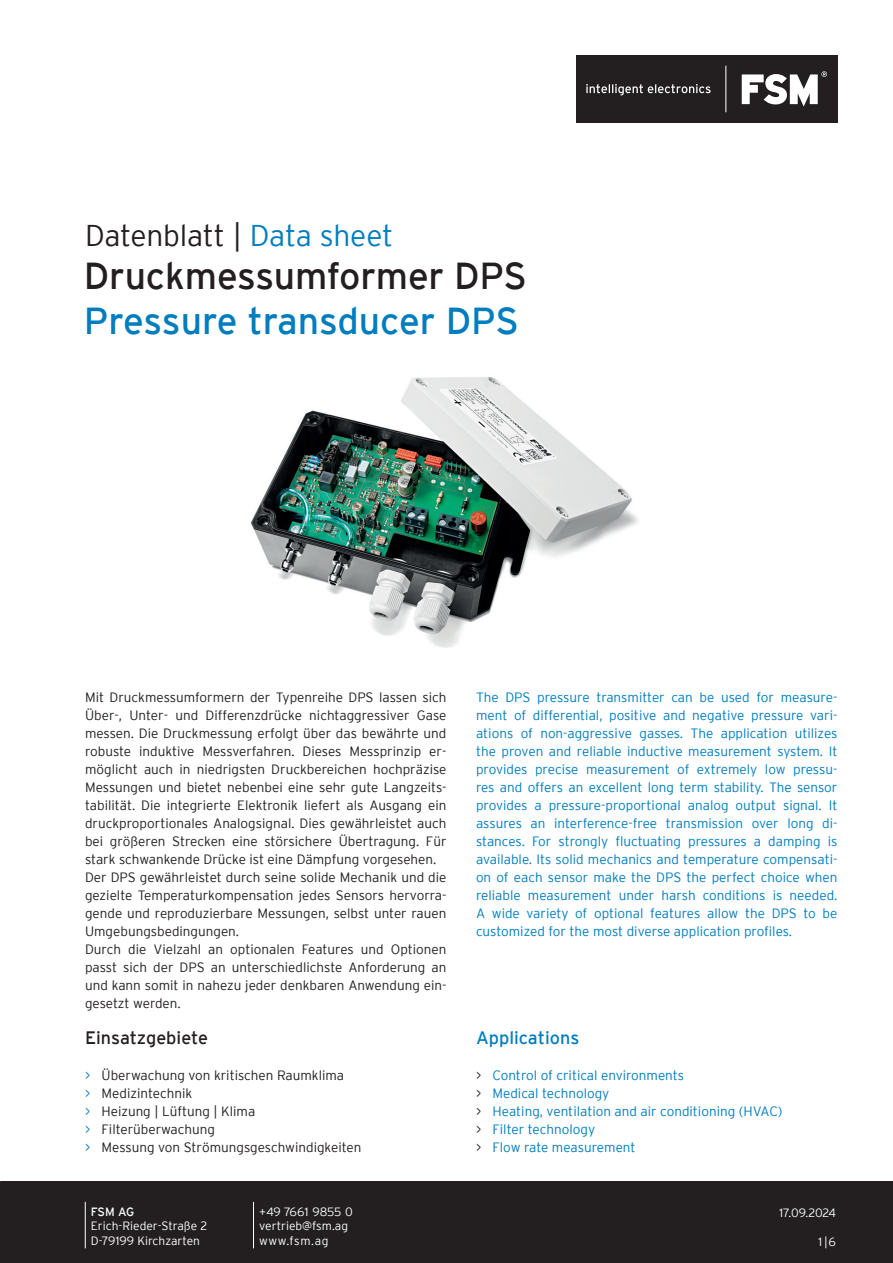
<style>
.page{position:relative;width:893px;height:1263px;background:#fff}
.page>*{position:absolute;margin:0;border:0;box-sizing:border-box;transform-origin:0 0}
.t1{font:37.5px "Interstate";color:#007dbe}
.t2{font:37.5px "Interstate";letter-spacing:-.005em;color:#231f20}
.t3{font:300 30px "Interstate";letter-spacing:-.01em;color:#231f20}
.t4{font:18px "Interstate";color:#231f20}
.t5{font:18px "Interstate";color:#007dbe}
.t6{font:300 13.5px/18px "Interstate";color:#231f20}
.t7{font:300 13.5px/18px "Interstate";color:#007dbe;text-align:justify}
.t8{font:300 12px/14.4px "Interstate";color:#fff}
.t9{font:12px "Interstate";color:#fff}
.s1{color:#007dbe}
.s2{color:#231f20}
</style>
<div class="page">
<div style="left:0;top:1181px;width:893px;height:82px;background:#231f20"></div>
<hr style="left:253px;top:1202px;width:1px;height:46px;background:#fff">
<hr style="left:85px;top:1202px;width:1px;height:46px;background:#fff">
<div style="left:576px;top:55px;width:261px;height:68px;background:#231f20"></div>
<hr style="left:726px;top:66px;width:1px;height:46px;background:#fff">
<svg style="left:742px;top:71px;width:85px;height:36px"></svg>
<svg style="left:586px;top:84px;width:124px;height:11px"></svg>
<img style="left:250px;top:377px;width:388px;height:271px">
<h2 class="t3" style="left:85px;top:218px;width:310px">Datenblatt | <span class="s1">Data sheet</span></h2>
<h1 class="t2" style="left:84px;top:255px;width:445px">Druckmessumformer DPS</h1>
<h1 class="t1" style="left:84px;top:300px;width:436px">Pressure transducer DPS</h1>
<p class="t6" style="left:85px;top:688px;width:363px">Mit Druckmessumformern der Typenreihe DPS lassen sich Über-, Unter- und Differenzdrücke nichtaggressiver Gase messen. Die Druckmessung erfolgt über das bewährte und robuste induktive Messverfahren. Dieses Messprinzip er&shy;möglicht auch in niedrigsten Druckbereichen hochpräzise Messungen und bietet nebenbei eine sehr gute Langzeits&shy;tabilität. Die integrierte Elektronik liefert als Ausgang ein druckproportionales Analogsignal. Dies gewährleistet auch bei größeren Strecken eine störsichere Übertragung. Für stark schwankende Drücke ist eine Dämpfung vorgesehen.<br>Der DPS gewährleistet durch seine solide Mechanik und die gezielte Temperaturkompensation jedes Sensors hervorra&shy;gende und reproduzierbare Messungen, selbst unter rauen Umgebungsbedingungen.<br>Durch die Vielzahl an optionalen Features und Optionen passt sich der DPS an unterschiedlichste Anforderung an und kann somit in nahezu jeder denkbaren Anwendung ein&shy;gesetzt werden.</p>
<h3 class="t4" style="left:85px;top:1028px;width:124px">Einsatzgebiete</h3>
<p class="t6" style="left:85px;top:1066px;width:278px"><span class="s1">&gt;</span> Überwachung von kritischen Raumklima<br><span class="s1">&gt;</span> Medizintechnik<br><span class="s1">&gt;</span> Heizung | Lüftung | Klima<br><span class="s1">&gt;</span> Filterüberwachung<br><span class="s1">&gt;</span> Messung von Strömungsgeschwindigkeiten</p>
<p class="t7" style="left:476px;top:688px;width:363px">The DPS pressure transmitter can be used for measure&shy;ment of differential, positive and negative pressure vari&shy;ations of non-aggressive gasses. The application utilizes the proven and reliable inductive measurement system. It provides precise measurement of extremely low pressu&shy;res and offers an excellent long term stability. The sensor provides a pressure-proportional analog output signal. It assures an interference-free transmission over long di&shy;stances. For strongly fluctuating pressures a damping is available. Its solid mechanics and temperature compensati&shy;on of each sensor make the DPS the perfect choice when reliable measurement under harsh conditions is needed.<br>A wide variety of optional features allow the DPS to be customized for the most diverse application profiles.</p>
<h3 class="t5" style="left:476px;top:1028px;width:105px">Applications</h3>
<p class="t7" style="left:476px;top:1066px;width:308px;text-align:left"><span class="s2">&gt;</span> Control of critical environments<br><span class="s2">&gt;</span> Medical technology<br><span class="s2">&gt;</span> Heating, ventilation and air conditioning (HVAC) <span class="s2">&gt;</span> Filter technology<br><span class="s2">&gt;</span> Flow rate measurement</p>
<p class="t9" style="left:91px;top:1205px;width:45px">FSM AG</p>
<p class="t8" style="left:91px;top:1219px;width:118px">Erich-Rieder-Straße 2<br>D-79199 Kirchzarten</p>
<p class="t8" style="left:259px;top:1204px;width:95px">+49 7661 9855 0 vertrieb@fsm.ag www.fsm.ag</p>
<p class="t8" style="left:780px;top:1205px;width:58px">17.09.2024</p>
<p class="t8" style="left:819px;top:1234px;width:19px">1 | 6</p>
</div>
